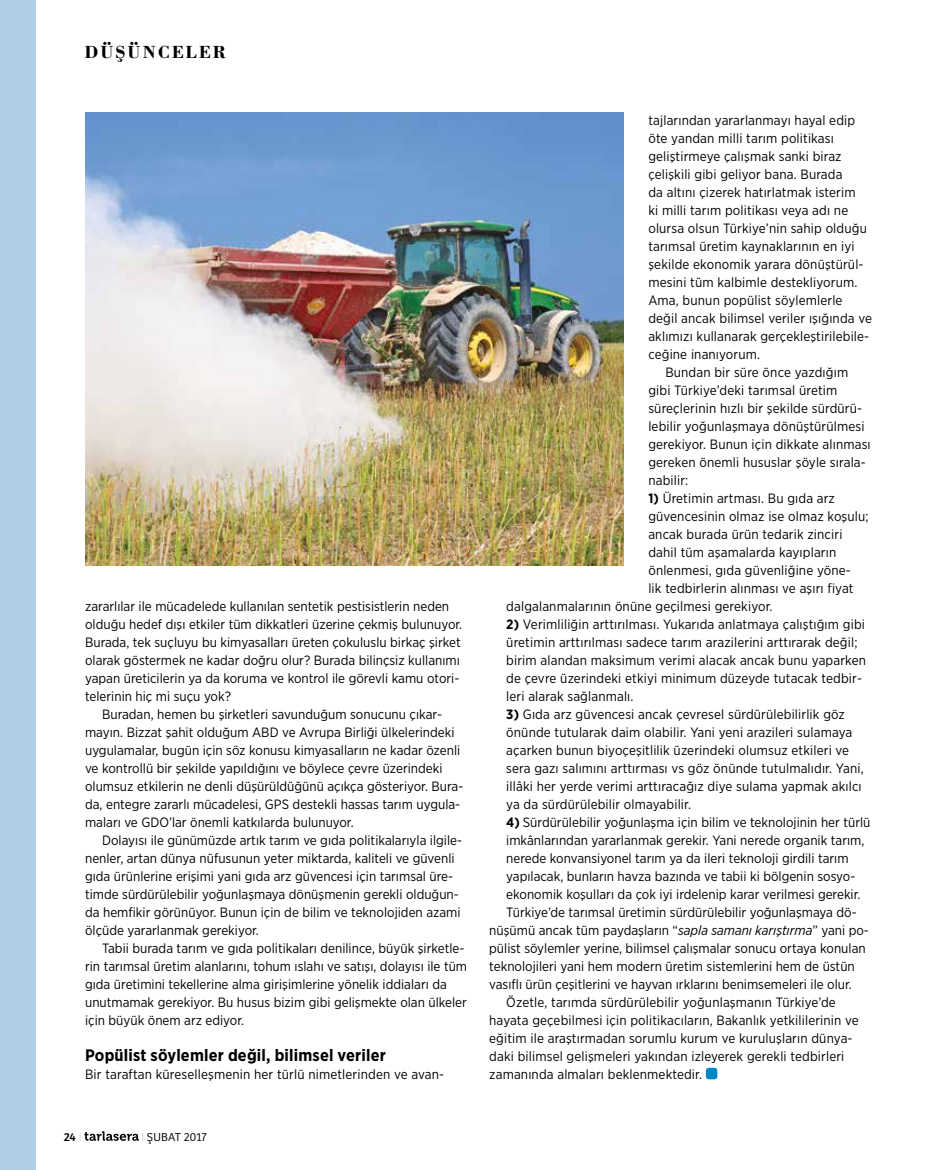
<style>
.page{position:relative;width:936px;height:1170px;background:#fff}
.page>*{position:absolute;margin:0;border:0;box-sizing:border-box;transform-origin:0 0}
.t1{font:18.15px "Bodoni Bold Tr";letter-spacing:.11em;color:#000}
.t2{font:700 16.65px "Gotham Narrow";letter-spacing:.01em;color:#000}
.t3{font:13.5px/18px "Gotham Narrow";color:#000}
.t4{font:300 12px "Bree";letter-spacing:.01em;color:#000}
.t5{font:12px "Bree";color:#000}
.s1{font-weight:100;color:#bcbec0}
.s2{font-style:inherit}
.s3{font-weight:700}
.s4{font-style:italic}
</style>
<div class="page">
<div style="left:0;top:0;width:36px;height:1169px;background:#aecee8"></div>
<svg style="left:84px;top:1131px;width:55px;height:9px"></svg>
<div style="left:705px;top:1067px;width:12px;height:12px;background:#0085c4;border-radius:3px"></div>
<img style="left:85px;top:113px;width:539px;height:452px">
<h1 class="t1" style="left:84px;top:40px;width:143px">DÜŞÜNCELER</h1>
<p class="t3" style="left:85px;top:596px;width:378px">zararlılar ile mücadelede kullanılan sentetik pestisistlerin neden olduğu hedef dışı etkiler tüm dikkatleri üzerine çekmiş bulunuyor.<br>Burada, tek suçluyu bu kimyasalları üreten çokuluslu birkaç şirket olarak göstermek ne kadar doğru olur? Burada bilinçsiz kullanımı yapan üreticilerin ya da koruma ve kontrol ile görevli kamu otori&shy;telerinin hiç mi suçu yok?</p>
<p class="t3" style="left:85px;top:704px;width:380px;text-indent:17px">Buradan, hemen bu şirketleri savunduğum sonucunu çıkar&shy;mayın. Bizzat şahit olduğum ABD ve Avrupa Birliği ülkelerindeki uygulamalar, bugün için söz konusu kimyasalların ne kadar özenli ve kontrollü bir şekilde yapıldığını ve böylece çevre üzerindeki olumsuz etkilerin ne denli düşürüldüğünü açıkça gösteriyor. Bura&shy;da, entegre zararlı mücadelesi, GPS destekli hassas tarım uygula&shy;maları ve GDO’lar önemli katkılarda bulunuyor.</p>
<p class="t3" style="left:85px;top:830px;width:378px;text-indent:17px">Dolayısı ile günümüzde artık tarım ve gıda politikalarıyla ilgile&shy;nenler, artan dünya nüfusunun yeter miktarda, kaliteli ve güvenli gıda ürünlerine erişimi yani gıda arz güvencesi için tarımsal üre&shy;timde sürdürülebilir yoğunlaşmaya dönüşmenin gerekli olduğun&shy;da hemfikir görünüyor. Bunun için de bilim ve teknolojiden azami ölçüde yararlanmak gerekiyor.</p>
<p class="t3" style="left:85px;top:938px;width:383px;text-indent:17px">Tabii burada tarım ve gıda politikaları denilince, büyük şirketle&shy;rin tarımsal üretim alanlarını, tohum ıslahı ve satışı, dolayısı ile tüm gıda üretimini tekellerine alma girişimlerine yönelik iddiaları da unutmamak gerekiyor. Bu husus bizim gibi gelişmekte olan ülkeler için büyük önem arz ediyor.</p>
<p class="t2" style="left:85px;top:1044px;width:302px">Popülist söylemler değil, bilimsel veriler</p>
<p class="t3" style="left:85px;top:1064px;width:360px">Bir taraftan küreselleşmenin her türlü nimetlerinden ve avan-</p>
<p class="t5" style="left:64px;top:1129px;width:19px">24 <span class="s1">I</span></p>
<p class="t4" style="left:141px;top:1129px;width:67px"><span class="s1">I</span> ŞUBAT <span class="s2">2017</span></p>
<p class="t3" style="left:648px;top:111px;width:208px">tajlarından yararlanmayı hayal edip</p>
<p class="t3" style="left:648px;top:129px;width:187px">öte yandan milli tarım politikası</p>
<p class="t3" style="left:648px;top:147px;width:195px">geliştirmeye çalışmak sanki biraz</p>
<p class="t3" style="left:648px;top:165px;width:196px">çelişkili gibi geliyor bana. Burada</p>
<p class="t3" style="left:648px;top:183px;width:209px">da altını çizerek hatırlatmak isterim</p>
<p class="t3" style="left:648px;top:201px;width:201px">ki milli tarım politikası veya adı ne</p>
<p class="t3" style="left:648px;top:219px;width:220px">olursa olsun Türkiye’nin sahip olduğu</p>
<p class="t3" style="left:648px;top:237px;width:208px">tarımsal üretim kaynaklarının en iyi</p>
<p class="t3" style="left:648px;top:255px;width:217px">şekilde ekonomik yarara dönüştürül-</p>
<p class="t3" style="left:648px;top:273px;width:210px">mesini tüm kalbimle destekliyorum.</p>
<p class="t3" style="left:648px;top:291px;width:196px">Ama, bunun popülist söylemlerle</p>
<p class="t3" style="left:648px;top:309px;width:225px">değil ancak bilimsel veriler ışığında ve</p>
<p class="t3" style="left:648px;top:327px;width:222px">aklımızı kullanarak gerçekleştirilebile-</p>
<p class="t3" style="left:648px;top:345px;width:113px">ceğine inanıyorum.</p>
<p class="t3" style="left:665px;top:363px;width:184px">Bundan bir süre önce yazdığım</p>
<p class="t3" style="left:648px;top:381px;width:190px">gibi Türkiye’deki tarımsal üretim</p>
<p class="t3" style="left:648px;top:399px;width:215px">süreçlerinin hızlı bir şekilde sürdürü-</p>
<p class="t3" style="left:648px;top:417px;width:218px">lebilir yoğunlaşmaya dönüştürülmesi</p>
<p class="t3" style="left:648px;top:435px;width:224px">gerekiyor. Bunun için dikkate alınması</p>
<p class="t3" style="left:648px;top:453px;width:219px">gereken önemli hususlar şöyle sırala-</p>
<p class="t3" style="left:648px;top:471px;width:41px">nabilir:</p>
<p class="t3" style="left:648px;top:489px;width:188px"><span class="s3">1)</span> Üretimin artması. Bu gıda arz</p>
<p class="t3" style="left:648px;top:507px;width:222px">güvencesinin olmaz ise olmaz koşulu;</p>
<p class="t3" style="left:648px;top:525px;width:196px">ancak burada ürün tedarik zinciri</p>
<p class="t3" style="left:648px;top:543px;width:189px">dahil tüm aşamalarda kayıpların</p>
<p class="t3" style="left:648px;top:561px;width:204px">önlenmesi, gıda güvenliğine yöne-</p>
<p class="t3" style="left:648px;top:579px;width:207px">lik tedbirlerin alınması ve aşırı fiyat</p>
<p class="t3" style="left:506px;top:597px;width:268px">dalgalanmalarının önüne geçilmesi gerekiyor.</p>
<p class="t3" style="left:506px;top:615px;width:361px"><span class="s3">2)</span> Verimliliğin arttırılması. Yukarıda anlatmaya çalıştığım gibi üretimin arttırılması sadece tarım arazilerini arttırarak değil; birim alandan maksimum verimi alacak ancak bunu yaparken de çevre üzerindeki etkiyi minimum düzeyde tutacak tedbir&shy;leri alarak sağlanmalı.</p>
<p class="t3" style="left:506px;top:705px;width:359px"><span class="s3">3)</span> Gıda arz güvencesi ancak çevresel sürdürülebilirlik göz önünde tutularak daim olabilir. Yani yeni arazileri sulamaya açarken bunun biyoçeşitlilik üzerindeki olumsuz etkileri ve sera gazı salımını arttırması vs göz önünde tutulmalıdır. Yani, illâki her yerde verimi arttıracağız diye sulama yapmak akılcı ya da sürdürülebilir olmayabilir.</p>
<p class="t3" style="left:506px;top:812px;width:366px"><span class="s3">4)</span> Sürdürülebilir yoğunlaşma için bilim ve teknolojinin her türlü</p>
<p class="t3" style="left:506px;top:830px;width:359px">imkânlarından yararlanmak gerekir. Yani nerede organik tarım,</p>
<p class="t3" style="left:506px;top:848px;width:344px">nerede konvansiyonel tarım ya da ileri teknoloji girdili tarım</p>
<p class="t3" style="left:506px;top:866px;width:350px">yapılacak, bunların havza bazında ve tabii ki bölgenin sosyo-</p>
<p class="t3" style="left:506px;top:884px;width:356px">ekonomik koşulları da çok iyi irdelenip karar verilmesi gerekir.</p>
<p class="t3" style="left:506px;top:902px;width:352px">Türkiye’de tarımsal üretimin sürdürülebilir yoğunlaşmaya dö-</p>
<p class="t3" style="left:489px;top:920px;width:381px">nüşümü ancak tüm paydaşların “<span class="s4">sapla samanı karıştırma</span>” yani po-</p>
<p class="t3" style="left:489px;top:938px;width:378px">pülist söylemler yerine, bilimsel çalışmalar sonucu ortaya konulan</p>
<p class="t3" style="left:489px;top:956px;width:367px">teknolojileri yani hem modern üretim sistemlerini hem de üstün</p>
<p class="t3" style="left:489px;top:974px;width:364px">vasıflı ürün çeşitlerini ve hayvan ırklarını benimsemeleri ile olur.</p>
<p class="t3" style="left:506px;top:992px;width:331px">Özetle, tarımda sürdürülebilir yoğunlaşmanın Türkiye’de</p>
<p class="t3" style="left:489px;top:1010px;width:371px">hayata geçebilmesi için politikacıların, Bakanlık yetkililerinin ve</p>
<p class="t3" style="left:489px;top:1028px;width:365px">eğitim ile araştırmadan sorumlu kurum ve kuruluşların dünya-</p>
<p class="t3" style="left:489px;top:1046px;width:356px">daki bilimsel gelişmeleri yakından izleyerek gerekli tedbirleri</p>
<p class="t3" style="left:489px;top:1064px;width:214px">zamanında almaları beklenmektedir.</p>
</div>
